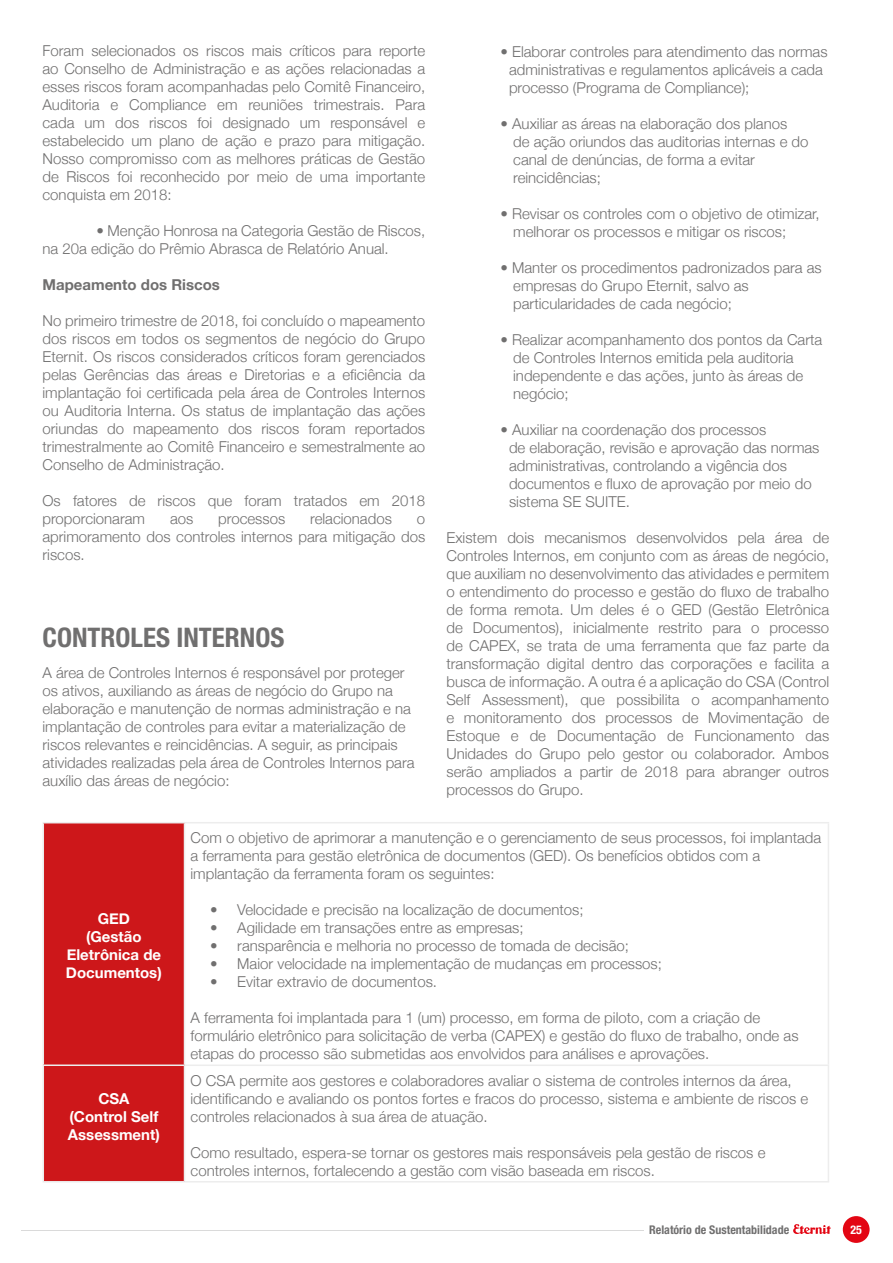
<style>
.page{position:relative;width:893px;height:1263px;background:#fff}
.page>*{position:absolute;margin:0;border:0;box-sizing:border-box;transform-origin:0 0}
.t1{font:700 condensed 27px "Helvetica Neue";color:#706f6f}
.t2{font:300 15px/18px "Helvetica Neue";color:#706f6f}
.t3{font:700 15px/18px "Helvetica Neue";color:#fff;text-align:center}
.t4{font:700 15px "Helvetica Neue";color:#706f6f}
.t5{font:700 condensed 12px "Helvetica Neue";color:#706f6f}
.t6{font:700 condensed 12px "Helvetica Neue";color:#fff}
</style>
<div class="page">
<div style="left:843px;top:1216px;width:27px;height:27px;background:#e30613;border-radius:50%"></div>
<svg style="left:793px;top:1224px;width:38px;height:10px"></svg>
<hr style="left:21px;top:1230px;width:623px;height:1px;background:#dadada">
<div style="left:44px;top:823px;width:140px;height:358px;background:#cd171a"></div>
<hr style="left:43px;top:822px;width:142px;height:1px;background:#ededed">
<hr style="left:43px;top:823px;width:1px;height:241px;background:#ededed">
<hr style="left:185px;top:822px;width:644px;height:1px;background:#ededed">
<hr style="left:184px;top:823px;width:1px;height:241px;background:#ededed">
<hr style="left:828px;top:823px;width:1px;height:241px;background:#ededed">
<hr style="left:43px;top:1064px;width:142px;height:2px;background:#ededed">
<hr style="left:43px;top:1066px;width:1px;height:115px;background:#ededed">
<hr style="left:185px;top:1064px;width:644px;height:2px;background:#ededed">
<hr style="left:184px;top:1066px;width:1px;height:115px;background:#ededed">
<hr style="left:828px;top:1066px;width:1px;height:115px;background:#ededed">
<hr style="left:43px;top:1181px;width:142px;height:1px;background:#ededed">
<hr style="left:185px;top:1181px;width:644px;height:1px;background:#ededed">
<p class="t2" style="left:43px;top:41px;width:384px;text-align:justify">Foram selecionados os riscos mais críticos para reporte ao Conselho de Administração e as ações relacionadas a esses riscos foram acompanhadas pelo Comitê Financeiro, Auditoria e Compliance em reuniões trimestrais. Para cada um dos riscos foi designado um responsável e estabelecido um plano de ação e prazo para mitigação.<br>Nosso compromisso com as melhores práticas de Gestão de Riscos foi reconhecido por meio de uma importante conquista em 2018:</p>
<p class="t2" style="left:43px;top:221px;width:384px;text-indent:54px">• Menção Honrosa na Categoria Gestão de Riscos, na 20a edição do Prêmio Abrasca de Relatório Anual.</p>
<p class="t4" style="left:43px;top:273px;width:179px">Mapeamento dos Riscos</p>
<p class="t2" style="left:43px;top:311px;width:384px;text-align:justify">No primeiro trimestre de 2018, foi concluído o mapeamento dos riscos em todos os segmentos de negócio do Grupo Eternit. Os riscos considerados críticos foram gerenciados pelas Gerências das áreas e Diretorias e a eficiência da implantação foi certificada pela área de Controles Internos ou Auditoria Interna. Os status de implantação das ações oriundas do mapeamento dos riscos foram reportados trimestralmente ao Comitê Financeiro e semestralmente ao Conselho de Administração.</p>
<p class="t2" style="left:43px;top:491px;width:384px">Os fatores de riscos que foram tratados em 2018 proporcionaram</p>
<p class="t2" style="left:170px;top:509px;width:25px">aos</p>
<p class="t2" style="left:218px;top:509px;width:68px">processos</p>
<p class="t2" style="left:310px;top:509px;width:83px">relacionados</p>
<p class="t2" style="left:43px;top:509px;width:384px;text-align:justify;text-indent:374px">o aprimoramento dos controles internos para mitigação dos riscos.</p>
<h1 class="t1" style="left:43px;top:621px;width:243px">CONTROLES INTERNOS</h1>
<p class="t2" style="left:43px;top:663px;width:374px">A área de Controles Internos é responsável por proteger os ativos, auxiliando as áreas de negócio do Grupo na elaboração e manutenção de normas administração e na implantação de controles para evitar a materialização de riscos relevantes e reincidências. A seguir, as principais atividades realizadas pela área de Controles Internos para auxílio das áreas de negócio:</p>
<p class="t2" style="left:509px;top:42px;width:320px;text-indent:-9px">• Elaborar controles para atendimento das normas administrativas e regulamentos aplicáveis a cada processo (Programa de Compliance);</p>
<p class="t2" style="left:513px;top:114px;width:297px;text-indent:-13px">• Auxiliar as áreas na elaboração dos planos<br>de ação oriundos das auditorias internas e do canal de denúncias, de forma a evitar reincidências;</p>
<p class="t2" style="left:513px;top:204px;width:308px;text-indent:-13px">• Revisar os controles com o objetivo de otimizar, melhorar os processos e mitigar os riscos;</p>
<p class="t2" style="left:513px;top:258px;width:310px;text-indent:-13px">• Manter os procedimentos padronizados para as empresas do Grupo Eternit, salvo as particularidades de cada negócio;</p>
<p class="t2" style="left:513px;top:330px;width:311px;text-indent:-13px">• Realizar acompanhamento dos pontos da Carta de Controles Internos emitida pela auditoria independente e das ações, junto às áreas de negócio;</p>
<p class="t2" style="left:509px;top:420px;width:312px;text-indent:-9px">• Auxiliar na coordenação dos processos<br>de elaboração, revisão e aprovação das normas administrativas, controlando a vigência dos documentos e fluxo de aprovação por meio do sistema SE SUITE.</p>
<p class="t2" style="left:446px;top:528px;width:384px;text-align:justify">Existem dois mecanismos desenvolvidos pela área de Controles Internos, em conjunto com as áreas de negócio, que auxiliam no desenvolvimento das atividades e permitem o entendimento do processo e gestão do fluxo de trabalho de forma remota. Um deles é o GED (Gestão Eletrônica de Documentos), inicialmente restrito para o processo de CAPEX, se trata de uma ferramenta que faz parte da transformação digital dentro das corporações e facilita a busca de informação. A outra é a aplicação do CSA (Control Self Assessment), que possibilita o acompanhamento e monitoramento dos processos de Movimentação de Estoque e de Documentação de Funcionamento das Unidades do Grupo pelo gestor ou colaborador. Ambos serão ampliados a partir de 2018 para abranger outros processos do Grupo.</p>
<p class="t3" style="left:66px;top:910px;width:97px">GED<br>(Gestão<br>Eletrônica de<br>Documentos)</p>
<p class="t3" style="left:68px;top:1090px;width:93px">CSA (Control Self<br>Assessment)</p>
<p class="t2" style="left:191px;top:828px;width:632px">Com o objetivo de aprimorar a manutenção e o gerenciamento de seus processos, foi implantada a ferramenta para gestão eletrônica de documentos (GED). Os benefícios obtidos com a implantação da ferramenta foram os seguintes:</p>
<p class="t2" style="left:210px;top:900px;width:375px">• Velocidade e precisão na localização de documentos;</p>
<p class="t2" style="left:210px;top:918px;width:315px">• Agilidade em transações entre as empresas;</p>
<p class="t2" style="left:210px;top:936px;width:420px">• ransparência e melhoria no processo de tomada de decisão;</p>
<p class="t2" style="left:210px;top:954px;width:453px">• Maior velocidade na implementação de mudanças em processos;</p>
<p class="t2" style="left:210px;top:972px;width:228px">• Evitar extravio de documentos.</p>
<p class="t2" style="left:191px;top:1008px;width:610px">A ferramenta foi implantada para 1 (um) processo, em forma de piloto, com a criação de formulário eletrônico para solicitação de verba (CAPEX) e gestão do fluxo de trabalho, onde as etapas do processo são submetidas aos envolvidos para análises e aprovações.</p>
<p class="t2" style="left:191px;top:1070px;width:619px">O CSA permite aos gestores e colaboradores avaliar o sistema de controles internos da área, identificando e avaliando os pontos fortes e fracos do processo, sistema e ambiente de riscos e controles relacionados à sua área de atuação.</p>
<p class="t2" style="left:191px;top:1142px;width:576px">Como resultado, espera-se tornar os gestores mais responsáveis pela gestão de riscos e controles internos, fortalecendo a gestão com visão baseada em riscos.</p>
<p class="t5" style="left:649px;top:1222px;width:142px">Relatório de Sustentabilidade</p>
<p class="t6" style="left:850px;top:1222px;width:13px">25</p>
</div>
